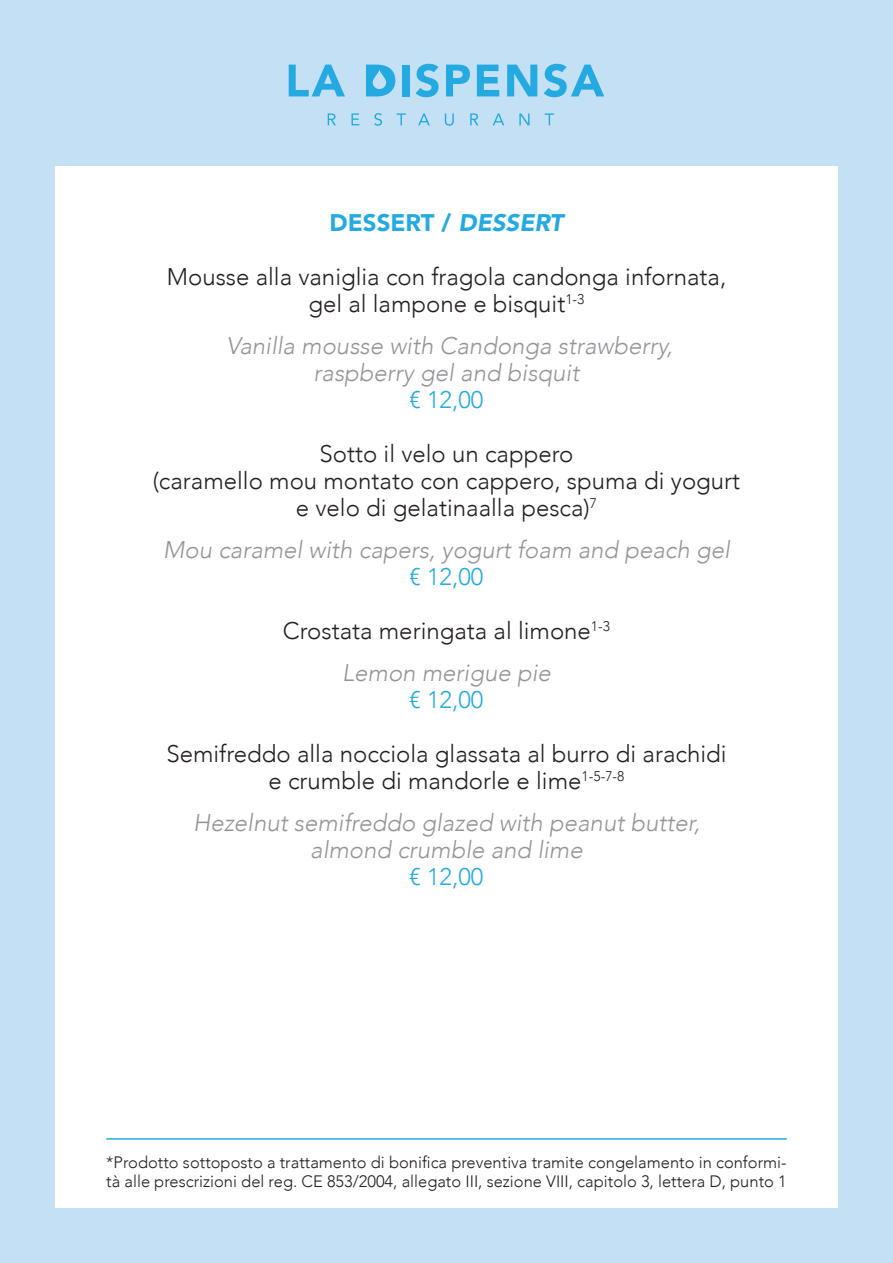
<style>
.page{position:relative;width:893px;height:1263px;background:#c3e0f4}
.page>*{position:absolute;margin:0;border:0;box-sizing:border-box;transform-origin:0 0}
.t1{font:300 24px "Avenir";color:#231f20}
.t2{font:italic 300 24px "Avenir";color:#939598}
.t3{font:300 24px "Avenir";color:#24aae1}
.t4{font:900 24px "Avenir";color:#24aae1}
.t5{font:300 16.5px/19.5px "Avenir";color:#231f20}
.s1{font-style:italic}
</style>
<div class="page">
<div style="left:55px;top:167px;width:783px;height:1041px;background:#fff"></div>
<svg style="left:289px;top:65px;width:56px;height:31px"></svg>
<svg style="left:366px;top:65px;width:29px;height:31px"></svg>
<div style="left:402px;top:65px;width:7px;height:31px;background:#24aae1"></div>
<svg style="left:416px;top:64px;width:22px;height:33px"></svg>
<svg style="left:446px;top:65px;width:24px;height:31px"></svg>
<svg style="left:477px;top:65px;width:22px;height:31px"></svg>
<svg style="left:507px;top:65px;width:30px;height:31px"></svg>
<svg style="left:544px;top:64px;width:60px;height:33px"></svg>
<svg style="left:328px;top:113px;width:8px;height:12px"></svg>
<svg style="left:351px;top:113px;width:8px;height:12px"></svg>
<svg style="left:374px;top:113px;width:8px;height:13px"></svg>
<svg style="left:397px;top:113px;width:9px;height:12px"></svg>
<svg style="left:418px;top:113px;width:12px;height:12px"></svg>
<svg style="left:445px;top:113px;width:9px;height:13px"></svg>
<svg style="left:470px;top:113px;width:8px;height:12px"></svg>
<svg style="left:493px;top:113px;width:11px;height:12px"></svg>
<svg style="left:519px;top:113px;width:11px;height:12px"></svg>
<svg style="left:545px;top:113px;width:9px;height:12px"></svg>
<hr style="left:106px;top:1138px;width:681px;height:2px;background:#24aae1">
<p class="t4" style="left:330px;top:202px;width:235px">DESSERT / <span class="s1">DESSERT</span></p>
<p class="t1" style="left:167px;top:262px;width:561px">Mousse alla vaniglia con fragola candonga infornata,</p>
<p class="t1" style="left:308px;top:289px;width:278px">gel al lampone e bisquit<sup>1-3</sup></p>
<p class="t2" style="left:227px;top:331px;width:448px">Vanilla mousse with Candonga strawberry,</p>
<p class="t2" style="left:314px;top:358px;width:267px">raspberry gel and bisquit</p>
<p class="t3" style="left:410px;top:385px;width:75px">€ 12,00</p>
<p class="t1" style="left:319px;top:439px;width:255px">Sotto il velo un cappero</p>
<p class="t1" style="left:153px;top:466px;width:589px">(caramello mou montato con cappero, spuma di yogurt</p>
<p class="t1" style="left:296px;top:493px;width:303px">e velo di gelatinaalla pesca)<sup>7</sup></p>
<p class="t2" style="left:163px;top:535px;width:568px">Mou caramel with capers, yogurt foam and peach gel</p>
<p class="t3" style="left:410px;top:562px;width:75px">€ 12,00</p>
<p class="t1" style="left:283px;top:616px;width:329px">Crostata meringata al limone<sup>1-3</sup></p>
<p class="t2" style="left:342px;top:658px;width:210px">Lemon merigue pie</p>
<p class="t3" style="left:410px;top:685px;width:75px">€ 12,00</p>
<p class="t1" style="left:166px;top:739px;width:562px">Semifreddo alla nocciola glassata al burro di arachidi</p>
<p class="t1" style="left:268px;top:766px;width:358px">e crumble di mandorle e lime<sup>1-5-7-8</sup></p>
<p class="t2" style="left:193px;top:808px;width:508px">Hezelnut semifreddo glazed with peanut butter,</p>
<p class="t2" style="left:310px;top:835px;width:274px">almond crumble and lime</p>
<p class="t3" style="left:410px;top:862px;width:75px">€ 12,00</p>
<p class="t5" style="left:106px;top:1152px;width:682px">*Prodotto sottoposto a trattamento di bonifica preventiva tramite congelamento in conformi&shy;tà alle prescrizioni del reg. CE 853/2004, allegato III, sezione VIII, capitolo 3, lettera D, punto 1</p>
</div>
